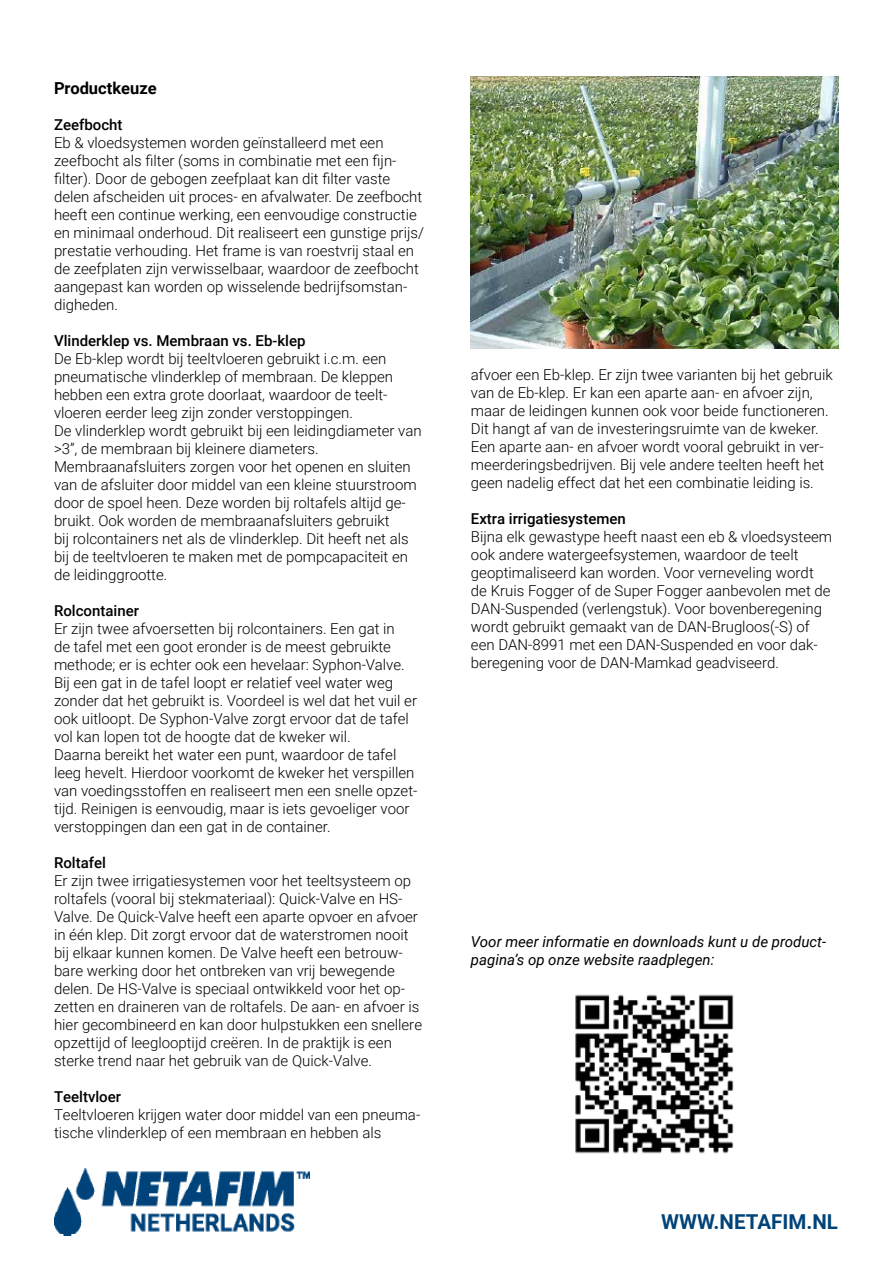
<style>
.page{position:relative;width:893px;height:1263px;background:#fff}
.page>*{position:absolute;margin:0;border:0;box-sizing:border-box;transform-origin:0 0}
.t1{font:700 20.55px "Roboto";color:#004379}
.t2{font:700 16.5px "Roboto";color:#000}
.t3{font:300 15px/18px "Roboto";color:#000}
.t4{font:500 15px "Roboto";color:#000}
.t5{font:italic 15px/18px "Roboto";color:#000}
</style>
<div class="page">
<img style="left:54px;top:1168px;width:255px;height:68px">
<img style="left:471px;top:77px;width:368px;height:272px">
<img style="left:575px;top:994px;width:159px;height:160px">
<p class="t2" style="left:54px;top:76px;width:104px">Productkeuze</p>
<p class="t4" style="left:54px;top:114px;width:70px">Zeefbocht</p>
<p class="t3" style="left:54px;top:133px;width:371px">Eb &amp; vloedsystemen worden geïnstalleerd met een zeefbocht als filter (soms in combinatie met een fijn&shy;filter). Door de gebogen zeefplaat kan dit filter vaste delen afscheiden uit proces- en afvalwater. De zeefbocht heeft een continue werking, een eenvoudige constructie en minimaal onderhoud. Dit realiseert een gunstige prijs/ prestatie verhouding. Het frame is van roestvrij staal en de zeefplaten zijn verwisselbaar, waardoor de zeefbocht aangepast kan worden op wisselende bedrijfsomstan&shy;digheden.</p>
<p class="t4" style="left:54px;top:330px;width:253px">Vlinderklep vs. Membraan vs. Eb-klep</p>
<p class="t3" style="left:54px;top:349px;width:369px">De Eb-klep wordt bij teeltvloeren gebruikt i.c.m. een pneumatische vlinderklep of membraan. De kleppen hebben een extra grote doorlaat, waardoor de teelt&shy;vloeren eerder leeg zijn zonder verstoppingen.<br>De vlinderklep wordt gebruikt bij een leidingdiameter van &gt;3”, de membraan bij kleinere diameters.<br>Membraanafsluiters zorgen voor het openen en sluiten van de afsluiter door middel van een kleine stuurstroom door de spoel heen. Deze worden bij roltafels altijd ge&shy;bruikt. Ook worden de membraanafsluiters gebruikt<br>bij rolcontainers net als de vlinderklep. Dit heeft net als bij de teeltvloeren te maken met de pompcapaciteit en de leidinggrootte.</p>
<p class="t4" style="left:54px;top:600px;width:87px">Rolcontainer</p>
<p class="t3" style="left:54px;top:619px;width:365px">Er zijn twee afvoersetten bij rolcontainers. Een gat in<br>de tafel met een goot eronder is de meest gebruikte methode; er is echter ook een hevelaar: Syphon-Valve.<br>Bij een gat in de tafel loopt er relatief veel water weg zonder dat het gebruikt is. Voordeel is wel dat het vuil er ook uitloopt. De Syphon-Valve zorgt ervoor dat de tafel vol kan lopen tot de hoogte dat de kweker wil.<br>Daarna bereikt het water een punt, waardoor de tafel leeg hevelt. Hierdoor voorkomt de kweker het verspillen van voedingsstoffen en realiseert men een snelle opzet&shy;tijd. Reinigen is eenvoudig, maar is iets gevoeliger voor verstoppingen dan een gat in de container.</p>
<p class="t4" style="left:54px;top:852px;width:54px">Roltafel</p>
<p class="t3" style="left:54px;top:871px;width:370px">Er zijn twee irrigatiesystemen voor het teeltsysteem op roltafels (vooral bij stekmateriaal): Quick-Valve en HS-Valve. De Quick-Valve heeft een aparte opvoer en afvoer in één klep. Dit zorgt ervoor dat de waterstromen nooit bij elkaar kunnen komen. De Valve heeft een betrouw&shy;bare werking door het ontbreken van vrij bewegende delen. De HS-Valve is speciaal ontwikkeld voor het op&shy;zetten en draineren van de roltafels. De aan- en afvoer is hier gecombineerd en kan door hulpstukken een snellere opzettijd of leeglooptijd creëren. In de praktijk is een sterke trend naar het gebruik van de Quick-Valve.</p>
<p class="t4" style="left:54px;top:1086px;width:69px">Teeltvloer</p>
<p class="t3" style="left:54px;top:1105px;width:368px">Teeltvloeren krijgen water door middel van een pneuma&shy;tische vlinderklep of een membraan en hebben als</p>
<p class="t3" style="left:471px;top:365px;width:363px">afvoer een Eb-klep. Er zijn twee varianten bij het gebruik van de Eb-klep. Er kan een aparte aan- en afvoer zijn, maar de leidingen kunnen ook voor beide functioneren.<br>Dit hangt af van de investeringsruimte van de kweker.<br>Een aparte aan- en afvoer wordt vooral gebruikt in ver&shy;meerderingsbedrijven. Bij vele andere teelten heeft het geen nadelig effect dat het een combinatie leiding is.</p>
<p class="t4" style="left:471px;top:508px;width:156px">Extra irrigatiesystemen</p>
<p class="t3" style="left:471px;top:527px;width:363px">Bijna elk gewastype heeft naast een eb &amp; vloedsysteem ook andere watergeefsystemen, waardoor de teelt geoptimaliseerd kan worden. Voor verneveling wordt de Kruis Fogger of de Super Fogger aanbevolen met de DAN-Suspended (verlengstuk). Voor bovenberegening wordt gebruikt gemaakt van de DAN-Brugloos(-S) of een DAN-8991 met een DAN-Suspended en voor dak&shy;beregening voor de DAN-Mamkad geadviseerd.</p>
<p class="t5" style="left:471px;top:932px;width:357px">Voor meer informatie en downloads kunt u de product&shy;pagina’s op onze website raadplegen:</p>
<h1 class="t1" style="left:661px;top:1208px;width:178px">WWW.NETAFIM.NL</h1>
</div>
